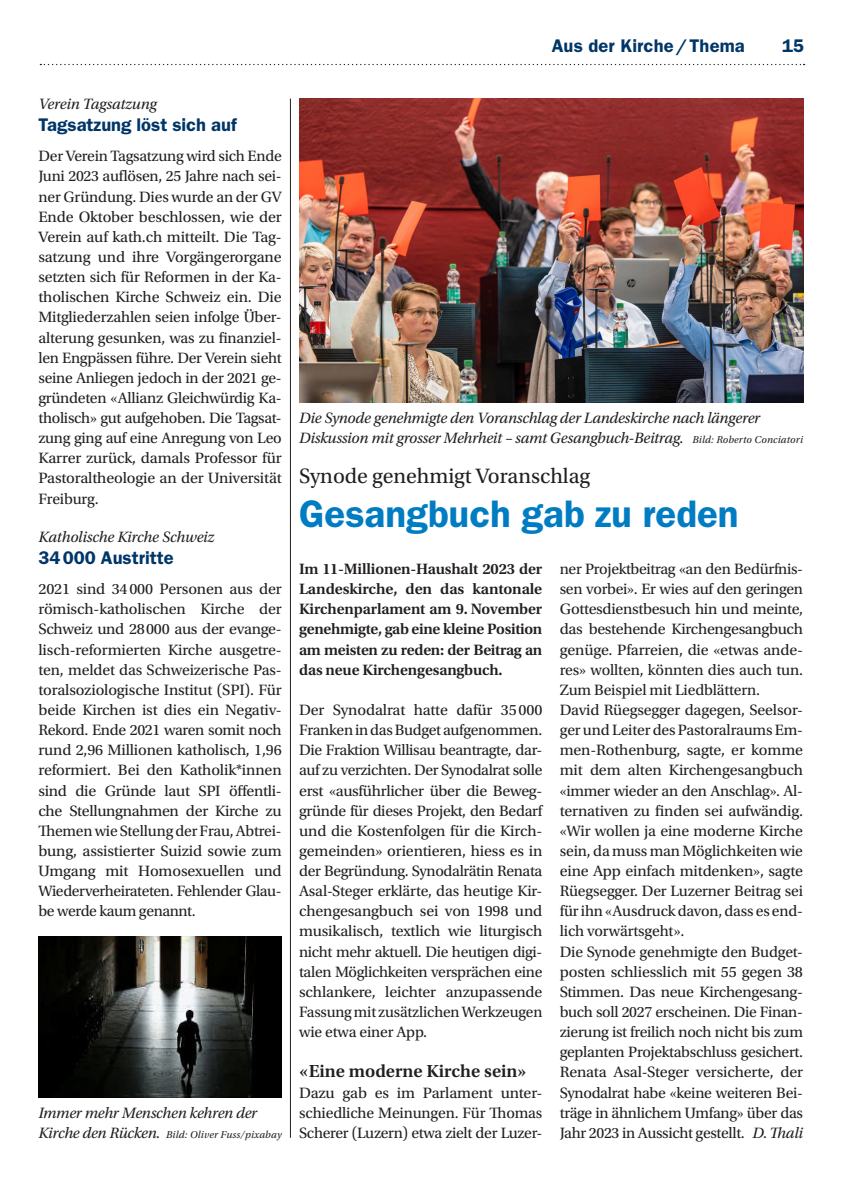
<style>
.page{position:relative;width:844px;height:1191px;background:#fff}
.page>*{position:absolute;margin:0;border:0;box-sizing:border-box;transform-origin:0 0}
.t1{font:600 38.5px "ITC Franklin Gothic Std";color:#007cc2}
.t2{font:21.88px "Utopia Std";color:#231f20}
.t3{font:600 18.38px "ITC Franklin Gothic Std";color:#003667}
.t4{font:600 18.38px "Utopia Std";color:#231f20}
.t5{font:15.75px/20.1px "Utopia Std";letter-spacing:-.015em;color:#231f20;text-align:justify}
.t6{font:italic 15.75px/20.1px "Utopia Std";letter-spacing:-.015em;color:#231f20}
.t7{font:600 15.75px/20.1px "Utopia Std";letter-spacing:-.015em;color:#231f20;text-align:justify}
.t8{font:italic 10.5px "Utopia Std";letter-spacing:.015em;color:#231f20}
.s1{font-size:15.75px}
.s2{font-size:10.5px}
.s3{font-style:italic}
</style>
<div class="page">
<img style="left:38px;top:936px;width:244px;height:161px">
<img style="left:299px;top:99px;width:503px;height:304px">
<hr style="left:290px;top:99px;width:1px;height:1038px;background:#231f20">
<svg style="left:40px;top:64px;width:764px;height:1px"></svg>
<p class="t3" style="left:551px;top:35px;width:194px">Aus der Kirche/Thema</p>
<p class="t3" style="left:781px;top:35px;width:24px">15</p>
<p class="t6" style="left:38px;top:94px;width:120px">Verein Tagsatzung</p>
<p class="t3" style="left:38px;top:114px;width:199px">Tagsatzung löst sich auf</p>
<p class="t5" style="left:38px;top:146px;width:245px">Der Verein Tagsatzung wird sich Ende Juni 2023 auflösen, 25 Jahre nach sei&shy;ner Gründung. Dies wurde an der GV Ende Oktober beschlossen, wie der Verein auf kath.ch mitteilt. Die Tag&shy;satzung und ihre Vorgängerorgane setzten sich für Reformen in der Ka&shy;tholischen Kirche Schweiz ein. Die Mitgliederzahlen seien infolge Über&shy;alterung gesunken, was zu finanziel&shy;len Engpässen führe. Der Verein sieht seine Anliegen jedoch in der 2021 ge&shy;gründeten «Allianz Gleichwürdig Ka&shy;tholisch» gut aufgehoben. Die Tagsat&shy;zung ging auf eine Anregung von Leo Karrer zurück, damals Professor für Pastoraltheologie an der Univer sität Freiburg.</p>
<p class="t6" style="left:38px;top:527px;width:177px">Katholische Kirche Schweiz</p>
<p class="t3" style="left:38px;top:547px;width:137px">34 000 Austritte</p>
<p class="t5" style="left:38px;top:579px;width:245px">2021 sind 34 000 Personen aus der römisch-katholischen Kirche der Schweiz und 28 000 aus der evange&shy;lisch-reformierten Kirche ausgetre&shy;ten, meldet das Schweizerische Pas&shy;toralsoziologische Institut (SPI). Für beide Kirchen ist dies ein Negativ-Rekord. Ende 2021 waren somit noch rund 2,96 Millionen katholisch, 1,96 reformiert. Bei den Katholik*innen sind die Gründe laut SPI öffentli&shy;che Stellungnahmen der Kirche zu Themen wie Stellung der Frau, Abtrei&shy;bung, assistierter Suizid sowie zum Umgang mit Homosexuellen und Wiederverheirateten. Fehlender Glau&shy;be werde kaum genannt.</p>
<p class="t6" style="left:38px;top:1102px;width:220px">Immer mehr Menschen kehren der</p>
<p class="t8" style="left:38px;top:1128px;width:245px"><span class="s1">Kirche den Rücken.</span> Bild: Oliver Fuss/pixabay</p>
<p class="t6" style="left:299px;top:408px;width:505px">Die Synode genehmigte den Voranschlag der Landeskirche nach längerer<br>Diskussion mit grosser Mehrheit – samt Gesangbuch-Beitrag. <span class="s2">Bild: Roberto Conciatori</span></p>
<h2 class="t2" style="left:299px;top:464px;width:292px">Synode genehmigt Voranschlag</h2>
<h1 class="t1" style="left:299px;top:491px;width:441px">Gesangbuch gab zu reden</h1>
<p class="t5" style="left:559px;top:559px;width:245px;text-align:left">ner Projektbeitrag «an den Bedürfnis&shy;sen vorbei». Er wies auf den geringen Gottesdienstbesuch hin und meinte, das bestehende Kirchengesangbuch genüge. Pfarreien, die «etwas ande&shy;res» wollten, könnten dies auch tun.<br>Zum Beispiel mit Liedblättern.<br>David Rüegsegger dagegen, Seelsor&shy;ger und Leiter des Pastoralraums Em&shy;men-Rothenburg, sagte, er komme mit dem alten Kirchengesangbuch «immer wieder an den Anschlag». Al&shy;ternativen zu finden sei aufwändig. «Wir wollen ja eine moderne Kirche sein, da muss man Möglichkeiten wie eine App einfach mitdenken», sagte Rüegsegger. Der Luzerner Beitrag sei für ihn «Ausdruck davon, dass es end&shy;lich vorwärtsgeht».<br>Die Synode genehmigte den Budget&shy;posten schliesslich mit 55 gegen 38<br>Stimmen. Das neue Kirchengesang&shy;buch soll 2027 erscheinen. Die Finan&shy;zierung ist freilich noch nicht bis zum geplanten Projektabschluss gesichert.<br>Renata Asal-Steger versicherte, der Synodalrat habe «keine weiteren Bei&shy;träge in ähnlichem Umfang» über das Jahr 2023 in Aussicht gestellt. <span class="s3">D. Thali</span></p>
<p class="t7" style="left:299px;top:559px;width:245px">Im 11-Millionen-Haushalt 2023 der Landeskirche, den das kantonale Kirchenparlament am 9. November genehmigte, gab eine kleine Position am meisten zu reden: der Beitrag an das neue Kirchengesangbuch.</p>
<p class="t5" style="left:299px;top:700px;width:245px">Der Synodalrat hatte dafür 35 000<br>Franken in das Budget aufgenommen.<br>Die Fraktion Willisau beantragte, dar&shy;auf zu verzichten. Der Synodalrat solle erst «ausführlicher über die Beweg&shy;gründe für dieses Projekt, den Bedarf und die Kostenfolgen für die Kirch&shy;gemeinden» orientieren, hiess es in der Begründung. Synodalrätin Renata Asal-Steger erklärte, das heutige Kir&shy;chengesangbuch sei von 1998 und musikalisch, textlich wie liturgisch nicht mehr aktuell. Die heutigen digi&shy;talen Möglichkeiten versprächen eine schlankere, leichter anzupassende Fassung mit zusätzlichen Werkzeugen wie etwa einer App.</p>
<p class="t4" style="left:299px;top:1061px;width:229px">«Eine moderne Kirche sein»</p>
<p class="t5" style="left:299px;top:1082px;width:245px">Dazu gab es im Parlament unter&shy;schiedliche Meinungen. Für Thomas Scherer (Luzern) etwa zielt der Luzer-</p>
</div>
